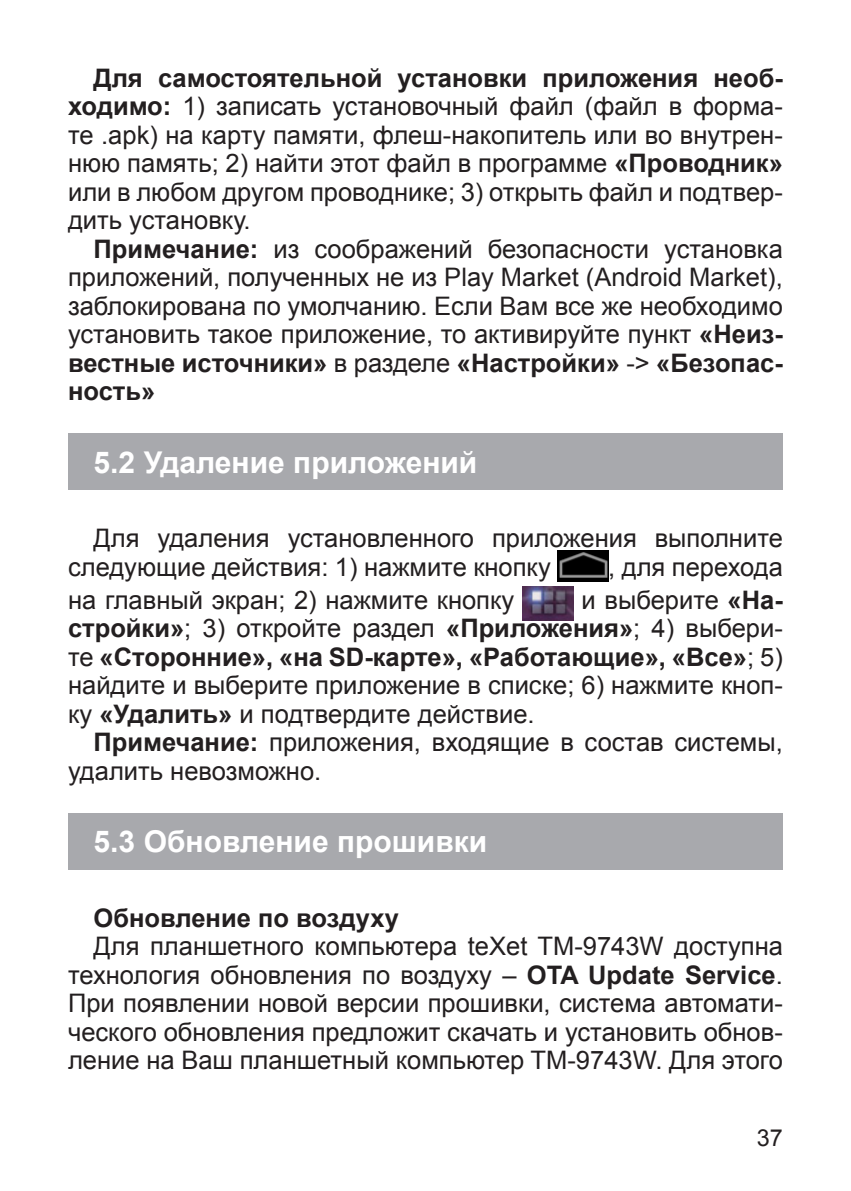
<style>
.page{position:relative;width:851px;height:1191px;background:#fff}
.page>*{position:absolute;margin:0;border:0;box-sizing:border-box;transform-origin:0 0}
.t1{font:700 30px "Arial";color:#fff}
.t2{font:25.5px/28.5px "Arial";color:#231f20;text-align:justify}
.t3{font:700 25.5px "Arial";color:#231f20}
.t4{font:23.4px "Arial";color:#231f20}
.s1{font-weight:700}
</style>
<div class="page">
<div style="left:68px;top:434px;width:714px;height:56px;background:#a8a9ad"></div>
<img style="left:557px;top:550px;width:51px;height:31px">
<img style="left:523px;top:586px;width:50px;height:34px">
<div style="left:68px;top:813px;width:714px;height:56px;background:#a8a9ad"></div>
<p class="t2" style="left:68px;top:64px;width:716px;text-indent:26px"><span class="s1">Для самостоятельной установки приложения необ&shy;ходимо:</span> 1) записать установочный файл (файл в форма&shy;те .apk) на карту памяти, флеш-накопитель или во внутрен&shy;нюю память; 2) найти этот файл в программе <span class="s1">«Проводник» </span>или в любом другом проводнике; 3) открыть файл и подтвер&shy;дить установку.</p>
<p class="t2" style="left:68px;top:235px;width:716px;text-indent:26px"><span class="s1">Примечание:</span> из соображений безопасности установка приложений, полученных не из Play Market (Android Market), заблокирована по умолчанию. Если Вам все же необходимо установить такое приложение, то активируйте пункт <span class="s1">«Неиз&shy;вестные источники»</span> в разделе <span class="s1">«Настройки»</span> -&gt; <span class="s1">«Безопас&shy;ность»</span></p>
<p class="t1" style="left:94px;top:442px;width:385px">5.2 Удаление приложений</p>
<p class="t2" style="left:68px;top:524px;width:716px;text-indent:26px">Для удаления установленного приложения выполните следующие действия: 1) нажмите кнопку</p>
<p class="t2" style="left:608px;top:552px;width:176px">, для перехода</p>
<p class="t2" style="left:68px;top:585px;width:716px;text-indent:513px">и выберите <span class="s1">«На&shy;стройки»</span>; 3) откройте раздел <span class="s1">«Приложения»</span>; 4) выбери&shy;те <span class="s1">«Сторонние», «на SD-карте», «Работающие», «Все»</span>; 5) найдите и выберите приложение в списке; 6) нажмите кноп&shy;ку <span class="s1">«Удалить»</span> и подтвердите действие.</p>
<p class="t2" style="left:68px;top:728px;width:716px;text-indent:26px"><span class="s1">Примечание:</span> приложения, входящие в состав системы, удалить невозможно.</p>
<p class="t2" style="left:68px;top:585px;width:447px">на главный экран; 2) нажмите кнопку</p>
<p class="t1" style="left:94px;top:822px;width:395px">5.3 Обновление прошивки</p>
<p class="t3" style="left:94px;top:900px;width:307px">Обновление по воздуху</p>
<p class="t2" style="left:68px;top:932px;width:716px;text-indent:26px">Для планшетного компьютера teXet TM-9743W доступна технология обновления по воздуху – <span class="s1">OTA Update Service</span>.<br>При появлении новой версии прошивки, система автомати&shy;ческого обновления предложит скачать и установить обнов&shy;ление на Ваш планшетный компьютер TM-9743W. Для этого</p>
<p class="t4" style="left:756px;top:1122px;width:28px">37</p>
</div>
